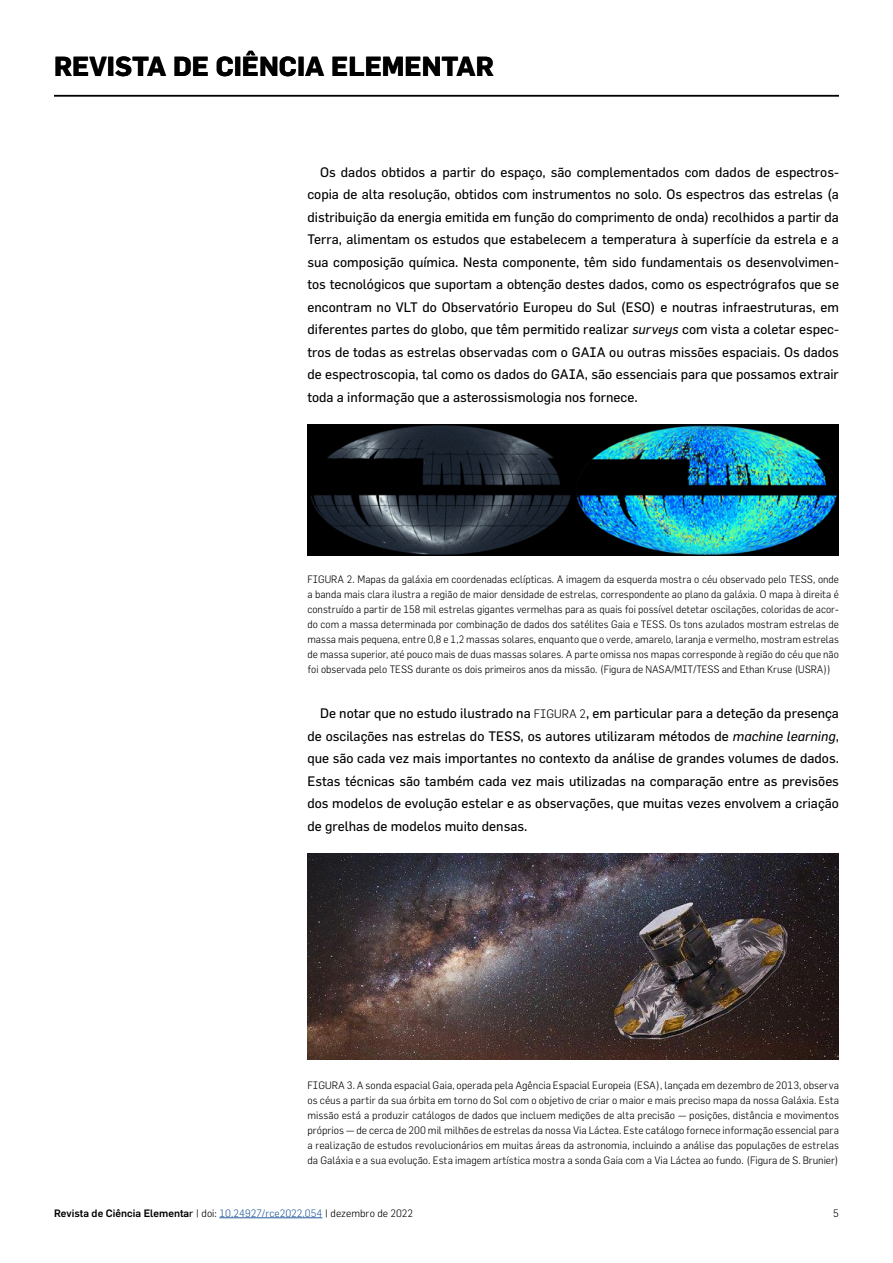
<style>
.page{position:relative;width:893px;height:1263px;background:#fff}
.page>*{position:absolute;margin:0;border:0;box-sizing:border-box;transform-origin:0 0}
.t1{font:700 27px "Flama";color:#000}
.t2{font:13.5px/22.5px "Flama";color:#000;text-align:justify}
.t3{font:300 10.5px/15px "Flama";color:#000;text-align:justify}
.t4{font:500 10.5px "Flama";color:#000}
.s1{font-style:italic}
.s2{font-weight:300;font-size:12px}
.s3{font-weight:400}
.s4{font-weight:300}
.s5{font-weight:300;color:#265b9b}
</style>
<div class="page">
<hr style="left:54px;top:95px;width:785px;height:1px;background:#000">
<img style="left:307px;top:424px;width:532px;height:132px">
<img style="left:307px;top:853px;width:532px;height:206px">
<hr style="left:219px;top:1217px;width:103px;height:1px;background:#265b9b">
<h1 class="t1" style="left:54px;top:50px;width:441px">REVISTA DE CIÊNCIA ELEMENTAR</h1>
<p class="t2" style="left:307px;top:160px;width:533px;text-indent:13px">Os dados obtidos a partir do espaço, são complementados com dados de espectros&shy;copia de alta resolução, obtidos com instrumentos no solo. Os espectros das estrelas (a distribuição da energia emitida em função do comprimento de onda) recolhidos a partir da Terra, alimentam os estudos que estabelecem a temperatura à superfície da estrela e a sua composição química. Nesta componente, têm sido fundamentais os desenvolvimen&shy;tos tecnológicos que suportam a obtenção destes dados, como os espectrógrafos que se encontram no VLT do Observatório Europeu do Sul (ESO) e noutras infraestruturas, em diferentes partes do globo, que têm permitido realizar <span class="s1">surveys</span> com vista a coletar espec&shy;tros de todas as estrelas observadas com o GAIA ou outras missões espaciais. Os dados de espectroscopia, tal como os dados do GAIA, são essenciais para que possamos extrair toda a informação que a asterossismologia nos fornece.</p>
<p class="t3" style="left:307px;top:572px;width:533px">FIGURA 2. Mapas da galáxia em coordenadas eclípticas. A imagem da esquerda mostra o céu observado pelo TESS, onde a banda mais clara ilustra a região de maior densidade de estrelas, correspondente ao plano da galáxia. O mapa à direita é construído a partir de 158 mil estrelas gigantes vermelhas para as quais foi possível detetar oscilações, coloridas de acor&shy;do com a massa determinada por combinação de dados dos satélites Gaia e TESS. Os tons azulados mostram estrelas de massa mais pequena, entre 0,8 e 1,2 massas solares, enquanto que o verde, amarelo, laranja e vermelho, mostram estrelas de massa superior, até pouco mais de duas massas solares. A parte omissa nos mapas corresponde à região do céu que não foi observada pelo TESS durante os dois primeiros anos da missão. (Figura de NASA/MIT/TESS and Ethan Kruse (USRA))</p>
<p class="t2" style="left:307px;top:702px;width:533px;text-indent:13px">De notar que no estudo ilustrado na <span class="s2">FIGURA 2</span>, em particular para a deteção da presença de oscilações nas estrelas do TESS, os autores utilizaram métodos de <span class="s1">machine learning</span>, que são cada vez mais importantes no contexto da análise de grandes volumes de dados.<br>Estas técnicas são também cada vez mais utilizadas na comparação entre as previsões dos modelos de evolução estelar e as observações, que muitas vezes envolvem a criação de grelhas de modelos muito densas.</p>
<p class="t3" style="left:307px;top:1077px;width:533px">FIGURA 3. A sonda espacial Gaia, operada pela Agência Espacial Europeia (ESA), lançada em dezembro de 2013, observa os céus a partir da sua órbita em torno do Sol com o objetivo de criar o maior e mais preciso mapa da nossa Galáxia. Esta missão está a produzir catálogos de dados que incluem medições de alta precisão — posições, distância e movimentos próprios — de cerca de 200 mil milhões de estrelas da nossa Via Láctea. Este catálogo fornece informação essencial para a realização de estudos revolucionários em muitas áreas da astronomia, incluindo a análise das populações de estrelas da Galáxia e a sua evolução. Esta imagem artística mostra a sonda Gaia com a Via Láctea ao fundo. (Figura de S. Brunier)</p>
<p class="t4" style="left:54px;top:1206px;width:361px">Revista de Ciência Elementa<span class="s3">r</span> <span class="s4">| doi:</span> <span class="s5">10.24927/rce2022.054</span> <span class="s4">| dezembro de 2022</span></p>
<p class="t3" style="left:833px;top:1205px;width:7px">5</p>
</div>
